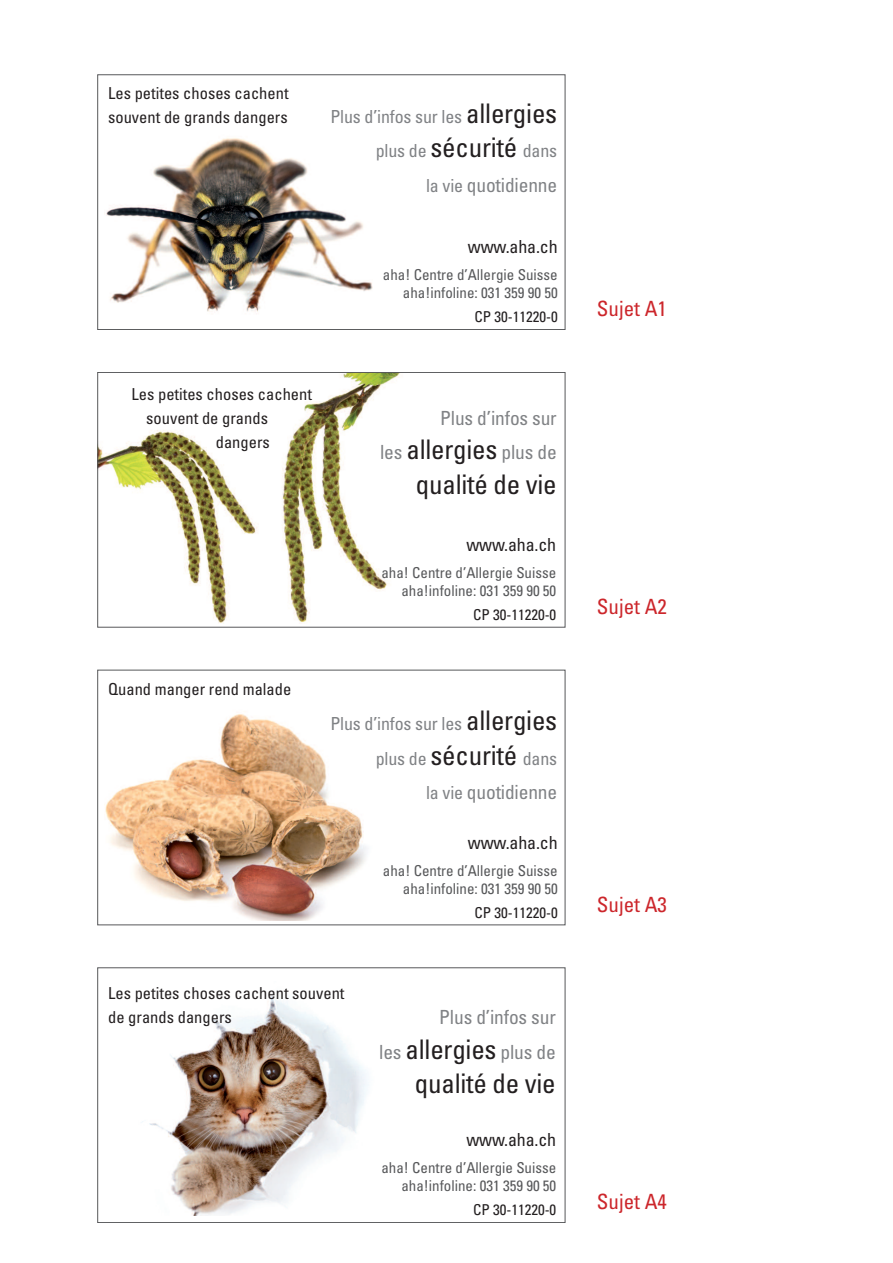
<style>
.page{position:relative;width:893px;height:1263px;background:#fff}
.page>*{position:absolute;margin:0;border:0;box-sizing:border-box;transform-origin:0 0}
.t1{font:condensed 27px "Univers";letter-spacing:-.01em;color:#231f20}
.t2{font:condensed 21px "Univers";color:#cc262b}
.t3{font:condensed 19.5px/34.5px "Univers";letter-spacing:-.01em;color:#808285;text-align:right}
.t4{font:condensed 18px/34.5px "Univers";letter-spacing:-.01em;color:#808285;text-align:right}
.t5{font:condensed 18px "Univers";letter-spacing:-.01em;color:#231f20}
.t6{font:condensed 16.5px/24px "Univers";color:#231f20}
.t7{font:condensed 15px/18px "Univers";color:#57585a;text-align:right}
.t8{font:condensed 15px "Univers";color:#231f20}
.s1{font-size:27px;color:#231f20}
.s2{font-size:18px}
</style>
<div class="page">
<div style="left:98px;top:75px;width:467px;height:255px;border:1px solid #57585a"></div>
<img style="left:104px;top:138px;width:268px;height:174px">
<img style="left:100px;top:374px;width:299px;height:249px">
<div style="left:98px;top:372px;width:467px;height:255px;border:1px solid #57585a"></div>
<img style="left:105px;top:714px;width:261px;height:207px">
<div style="left:98px;top:967px;width:467px;height:256px;border:1px solid #57585a"></div>
<img style="left:141px;top:996px;width:228px;height:220px">
<p class="t6" style="left:108px;top:83px;width:182px">Les petites choses cachent souvent de grands dangers</p>
<p class="t4" style="left:330px;top:100px;width:228px">Plus d’infos sur les <span class="s1">allergies </span>plus de <span class="s1">sécurité</span> dans</p>
<h3 class="t3" style="left:426px;top:169px;width:133px"><span class="s2">la vie</span> quotidienne</h3>
<p class="t5" style="left:468px;top:240px;width:91px">www.aha.ch</p>
<p class="t7" style="left:383px;top:267px;width:176px">aha! Centre d’Allergie Suisse aha!infoline: 031 359 90 50</p>
<p class="t8" style="left:474px;top:312px;width:85px">CP 30-11220-0</p>
<p class="t6" style="left:132px;top:383px;width:182px">Les petites choses cachent</p>
<p class="t6" style="left:146px;top:407px;width:123px">souvent de grands</p>
<p class="t6" style="left:216px;top:431px;width:56px">dangers</p>
<h3 class="t3" style="left:380px;top:402px;width:178px">Plus d’infos sur<br>les <span class="s1">allergies</span> plus de</h3>
<h1 class="t1" style="left:416px;top:474px;width:142px">qualité de vie</h1>
<p class="t5" style="left:466px;top:538px;width:91px">www.aha.ch</p>
<p class="t7" style="left:381px;top:565px;width:176px">aha! Centre d’Allergie Suisse aha!infoline: 031 359 90 50</p>
<p class="t8" style="left:473px;top:609px;width:85px">CP 30-11220-0</p>
<p class="t6" style="left:108px;top:678px;width:185px">Quand manger rend malade</p>
<p class="t4" style="left:330px;top:708px;width:228px">Plus d’infos sur les <span class="s1">allergies </span>plus de <span class="s1">sécurité</span> dans</p>
<h3 class="t3" style="left:426px;top:777px;width:133px"><span class="s2">la vie</span> quotidienne</h3>
<p class="t5" style="left:468px;top:836px;width:91px">www.aha.ch</p>
<p class="t7" style="left:383px;top:863px;width:176px">aha! Centre d’Allergie Suisse aha!infoline: 031 359 90 50</p>
<p class="t8" style="left:475px;top:907px;width:85px">CP 30-11220-0</p>
<p class="t6" style="left:108px;top:983px;width:238px">Les petites choses cachent souvent de grands dangers</p>
<h3 class="t3" style="left:379px;top:1001px;width:178px">Plus d’infos sur<br>les <span class="s1">allergies</span> plus de</h3>
<h1 class="t1" style="left:415px;top:1074px;width:142px">qualité de vie</h1>
<p class="t5" style="left:466px;top:1133px;width:91px">www.aha.ch</p>
<p class="t7" style="left:381px;top:1160px;width:176px">aha! Centre d’Allergie Suisse aha!infoline: 031 359 90 50</p>
<p class="t8" style="left:473px;top:1204px;width:85px">CP 30-11220-0</p>
<h2 class="t2" style="left:597px;top:301px;width:71px">Sujet A1</h2>
<h2 class="t2" style="left:597px;top:599px;width:71px">Sujet A2</h2>
<h2 class="t2" style="left:597px;top:896px;width:71px">Sujet A3</h2>
<h2 class="t2" style="left:597px;top:1194px;width:71px">Sujet A4</h2>
</div>
